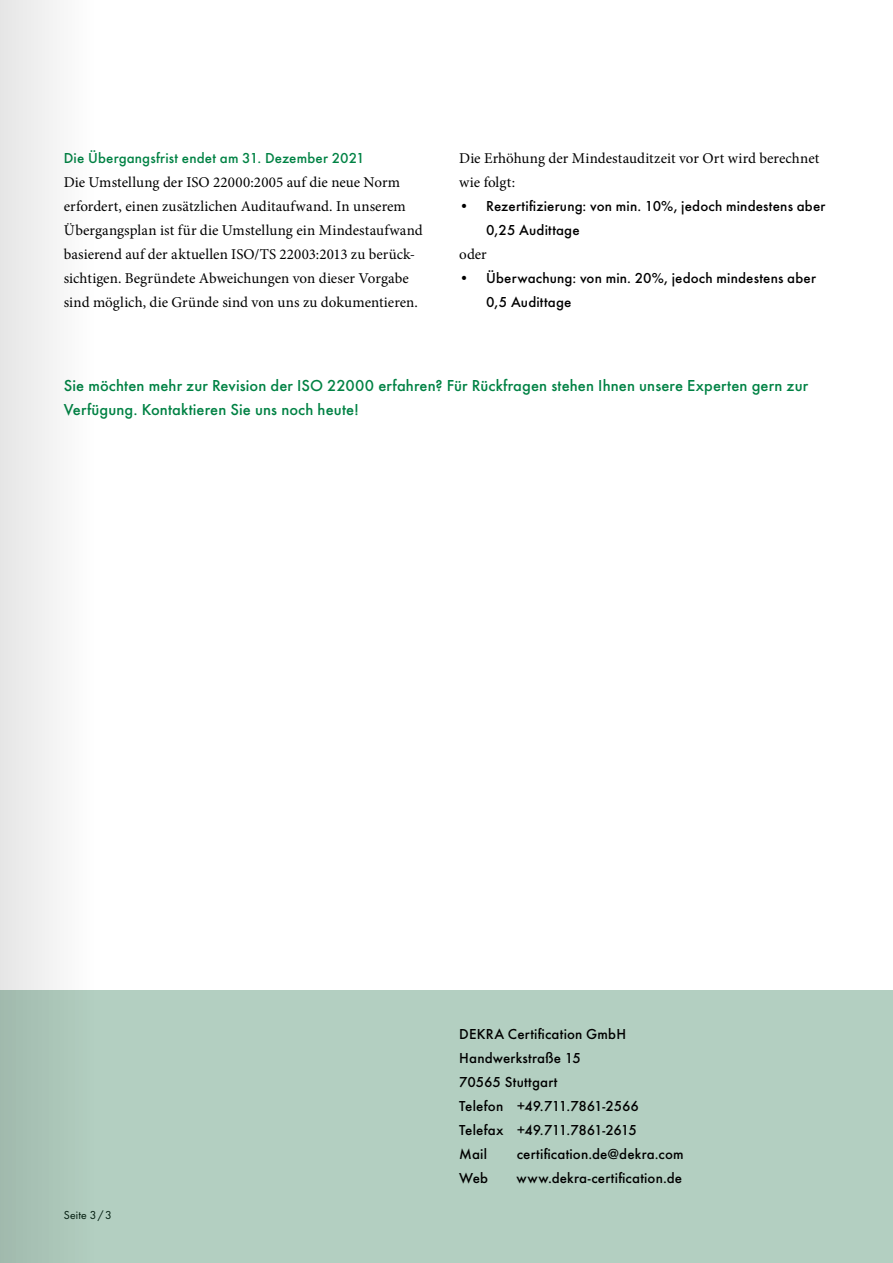
<style>
.page{position:relative;width:893px;height:1263px;background:#fff}
.page>*{position:absolute;margin:0;border:0;box-sizing:border-box;transform-origin:0 0}
.t1{font:500 16.5px/24px "Futura";letter-spacing:.005em;color:#008244}
.t2{font:15px/24px "Minion Pro";color:#000}
.t3{font:500 15px/24px "Futura";letter-spacing:.01em;color:#000}
.t4{font:500 15px "Futura";letter-spacing:.01em;color:#008244}
.t5{font:12px "Futura Boo";letter-spacing:.015em;color:#000}
</style>
<div class="page">
<div style="left:0;top:991px;width:893px;height:272px;background:#b3cfc1"></div>
<svg style="left:0;top:0;width:96px;height:1263px;fill:#ededed"></svg>
<p class="t4" style="left:64px;top:146px;width:302px">Die Übergangsfrist endet am 31. Dezember 2021</p>
<p class="t2" style="left:64px;top:170px;width:361px">Die Umstellung der ISO 22000:2005 auf die neue Norm erfordert, einen zusätzlichen Auditaufwand. In unserem Übergangsplan ist für die Umstellung ein Mindestaufwand basierend auf der aktuellen ISO/TS 22003:2013 zu berück&shy;sichtigen. Begründete Abweichungen von dieser Vorgabe sind möglich, die Gründe sind von uns zu dokumentieren.</p>
<p class="t2" style="left:459px;top:146px;width:362px">Die Erhöhung der Mindestauditzeit vor Ort wird berechnet wie folgt:</p>
<p class="t3" style="left:486px;top:192px;width:341px;text-indent:-27px">• Rezertifizierung: von min. 10%, jedoch mindestens aber<br>0,25 Audittage</p>
<p class="t2" style="left:459px;top:242px;width:29px">oder</p>
<p class="t3" style="left:486px;top:264px;width:331px;text-indent:-27px">• Überwachung: von min. 20%, jedoch mindestens aber<br>0,5 Audittage</p>
<p class="t1" style="left:64px;top:372px;width:746px">Sie möchten mehr zur Revision der ISO 22000 erfahren? Für Rückfragen stehen Ihnen unsere Experten gern zur<br>Verfügung. Kontaktieren Sie uns noch heute!</p>
<p class="t3" style="left:459px;top:1020px;width:181px">DEKRA Certification GmbH<br>Handwerkstraße 15<br>70565 Stuttgart<br>Telefon +49.711.7861-2566<br>Telefax +49.711.7861-2615<br>Mail</p>
<p class="t3" style="left:517px;top:1140px;width:168px">certification.de@dekra.com</p>
<p class="t5" style="left:64px;top:1206px;width:50px">Seite 3/3</p>
<p class="t3" style="left:459px;top:1164px;width:30px">Web</p>
<p class="t3" style="left:517px;top:1164px;width:167px">www.dekra-certification.de</p>
</div>
